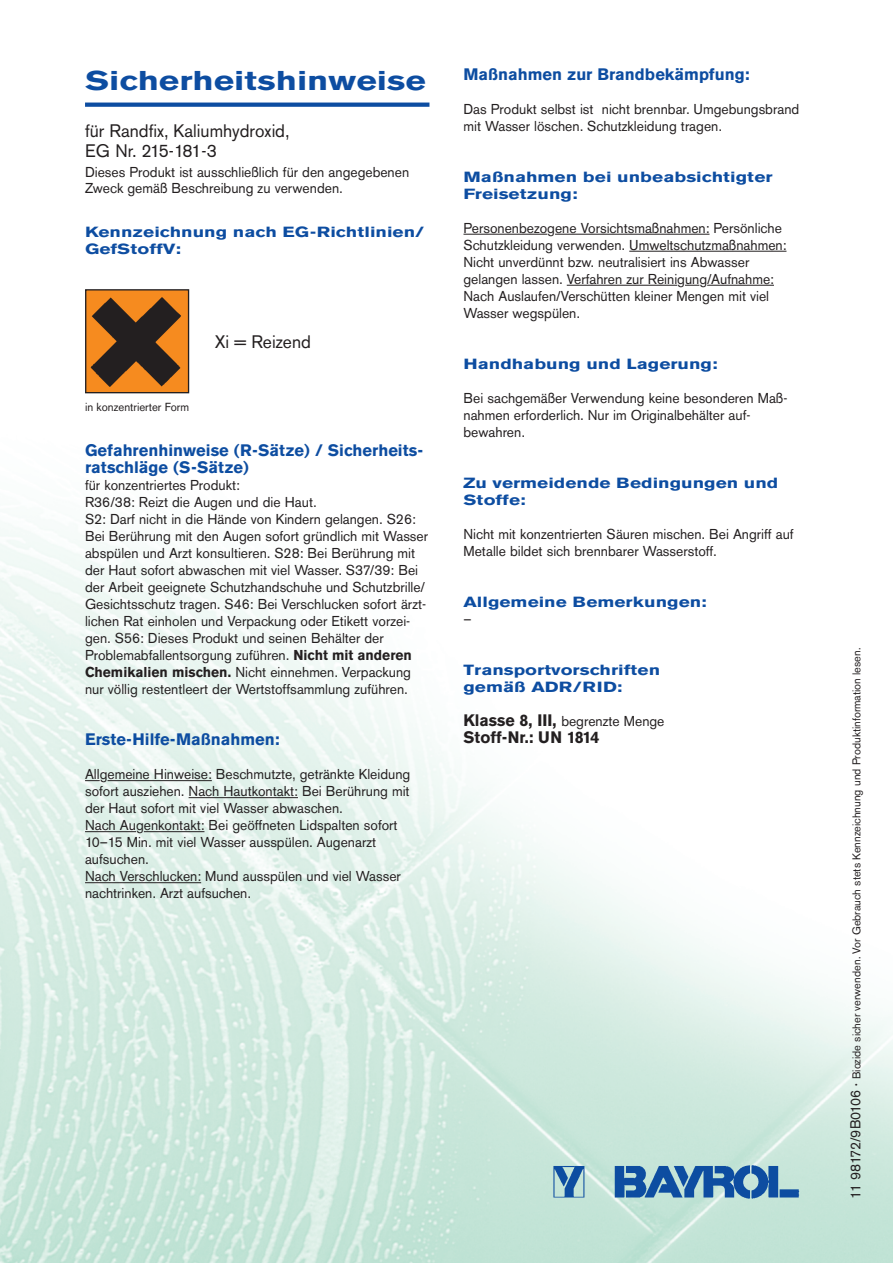
<style>
.page{position:relative;width:893px;height:1263px;background:#fff}
.page>*{position:absolute;margin:0;border:0;box-sizing:border-box;transform-origin:0 0}
.t1{font:700 27px "Akzidenz Grotesk BQ";color:#0d4da1;scale:1.3 1}
.t2{font:18px/20.2px "Akzidenz Grotesk BQ";color:#231f20}
.t3{font:700 16.5px/17px "Akzidenz Grotesk BQ";color:#0d4da1}
.t4{font:700 16.5px "Akzidenz Grotesk BQ";color:#231f20}
.t5{font:700 14.7px/17px "Akzidenz Grotesk BQ";color:#0d4da1;scale:1.3 1}
.t6{font:14.25px/17px "Akzidenz Grotesk BQ";color:#231f20}
.t7{font:11.7px "Akzidenz Grotesk BQ";color:#231f20}
.t8{font:11.25px "Akzidenz Grotesk BQ";color:#231f20}
.s1{font-weight:700}
.s2{font-weight:700;font-size:16.5px}
.s3{font-size:14.25px}
</style>
<div class="page">
<img style="left:0;top:342px;width:893px;height:921px">
<img style="left:552px;top:1163px;width:250px;height:35px">
<hr style="left:463px;top:234px;width:84px;height:1px;background:#231f20">
<hr style="left:555px;top:234px;width:154px;height:1px;background:#231f20">
<hr style="left:629px;top:251px;width:157px;height:1px;background:#231f20">
<hr style="left:567px;top:285px;width:110px;height:1px;background:#231f20">
<svg style="left:685px;top:285px;width:14px;height:1px"></svg>
<hr style="left:707px;top:285px;width:67px;height:1px;background:#231f20">
<svg style="left:85px;top:103px;width:344px;height:4px"></svg>
<svg style="left:85px;top:780px;width:15px;height:1px"></svg>
<hr style="left:107px;top:780px;width:105px;height:1px;background:#231f20">
<hr style="left:189px;top:797px;width:109px;height:1px;background:#231f20">
<hr style="left:85px;top:831px;width:51px;height:1px;background:#231f20">
<hr style="left:144px;top:831px;width:60px;height:1px;background:#231f20">
<hr style="left:85px;top:882px;width:116px;height:1px;background:#231f20">
<img style="left:87px;top:291px;width:100px;height:100px">
<div style="left:85px;top:289px;width:104px;height:104px;border:1px solid #231f20"></div>
<h1 class="t1" style="left:85px;top:66px;width:264px">Sicherheitshinweise</h1>
<p class="t2" style="left:85px;top:120px;width:206px">für Randfix, Kaliumhydroxid,<br>EG Nr. 215-181-3</p>
<p class="t6" style="left:85px;top:164px;width:326px;line-height:15.9px">Dieses Produkt ist ausschließlich für den angegebenen<br>Zweck gemäß Beschreibung zu verwenden.</p>
<p class="t5" style="left:85px;top:223px;width:262px">Kennzeichnung nach EG-Richtlinien/<br>GefStoffV:</p>
<p class="t7" style="left:85px;top:400px;width:105px">in konzentrierter Form</p>
<p class="t2" style="left:215px;top:331px;width:98px">Xi = Reizend</p>
<p class="t3" style="left:85px;top:442px;width:340px">Gefahrenhinweise (R-Sätze) / Sicherheits&shy;ratschläge (S-Sätze)</p>
<p class="t6" style="left:85px;top:477px;width:345px">für konzentriertes Produkt:<br>R36/38: Reizt die Augen und die Haut.<br>S2: Darf nicht in die Hände von Kindern gelangen. S26:<br>Bei Berührung mit den Augen sofort gründlich mit Wasser abspülen und Arzt konsultieren. S28: Bei Berührung mit der Haut sofort abwaschen mit viel Wasser. S37/39: Bei der Arbeit geeignete Schutzhandschuhe und Schutzbrille/ Gesichtsschutz tragen. S46: Bei Verschlucken sofort ärzt&shy;lichen Rat einholen und Verpackung oder Etikett vorzei&shy;gen. S56: Dieses Produkt und seinen Behälter der Problemabfallentsorgung zuführen. <span class="s1">Nicht mit anderen Chemikalien mischen.</span> Nicht einnehmen. Verpackung nur völlig restentleert der Wertstoffsammlung zuführen.</p>
<p class="t3" style="left:85px;top:731px;width:196px">Erste-Hilfe-Maßnahmen:</p>
<p class="t6" style="left:85px;top:766px;width:327px">Allgemeine Hinweise: Beschmutzte, getränkte Kleidung sofort ausziehen. Nach Hautkontakt: Bei Berührung mit der Haut sofort mit viel Wasser abwaschen.<br>Nach Augenkontakt: Bei geöffneten Lidspalten sofort 10–15 Min. mit viel Wasser ausspülen. Augenarzt aufsuchen.<br>Nach Verschlucken: Mund ausspülen und viel Wasser nachtrinken. Arzt aufsuchen.</p>
<p class="t3" style="left:463px;top:65px;width:288px">Maßnahmen zur Brandbekämpfung:</p>
<p class="t6" style="left:463px;top:100px;width:337px">Das Produkt selbst ist nicht brennbar. Umgebungsbrand mit Wasser löschen. Schutzkleidung tragen.</p>
<p class="t5" style="left:463px;top:168px;width:239px">Maßnahmen bei unbeabsichtigter<br>Freisetzung:</p>
<p class="t6" style="left:463px;top:220px;width:324px">Personenbezogene Vorsichtsmaßnahmen: Persönliche Schutzkleidung verwenden. Umweltschutzmaßnahmen:<br>Nicht unverdünnt bzw. neutralisiert ins Abwasser gelangen lassen. Verfahren zur Reinigung/Aufnahme:<br>Nach Auslaufen/Verschütten kleiner Mengen mit viel Wasser wegspülen.</p>
<p class="t5" style="left:463px;top:355px;width:197px">Handhabung und Lagerung:</p>
<p class="t6" style="left:463px;top:390px;width:325px">Bei sachgemäßer Verwendung keine besonderen Maß&shy;nahmen erforderlich. Nur im Originalbehälter auf&shy;bewahren.</p>
<p class="t5" style="left:463px;top:474px;width:244px">Zu vermeidende Bedingungen und<br>Stoffe:</p>
<p class="t6" style="left:463px;top:526px;width:332px">Nicht mit konzentrierten Säuren mischen. Bei Angriff auf<br>Metalle bildet sich brennbarer Wasserstoff.</p>
<p class="t5" style="left:463px;top:593px;width:189px">Allgemeine Bemerkungen:</p>
<p class="t6" style="left:463px;top:611px;width:10px">–</p>
<p class="t5" style="left:463px;top:661px;width:153px">Transportvorschriften gemäß ADR/RID:</p>
<p class="t6" style="left:463px;top:713px;width:202px"><span class="s2">Klasse 8, III,</span> begrenzte Menge</p>
<p class="t4" style="left:463px;top:728px;width:137px">Stoff-Nr.: UN 1814</p>
<p class="t8" style="left:850px;top:1198px;width:552px;rotate:-90deg"><span class="s3">11 98172/9B0106 ·</span> Biozide sicher verwenden. Vor Gebrauch stets Kennzeichnung und Produktinformation lesen.</p>
</div>
